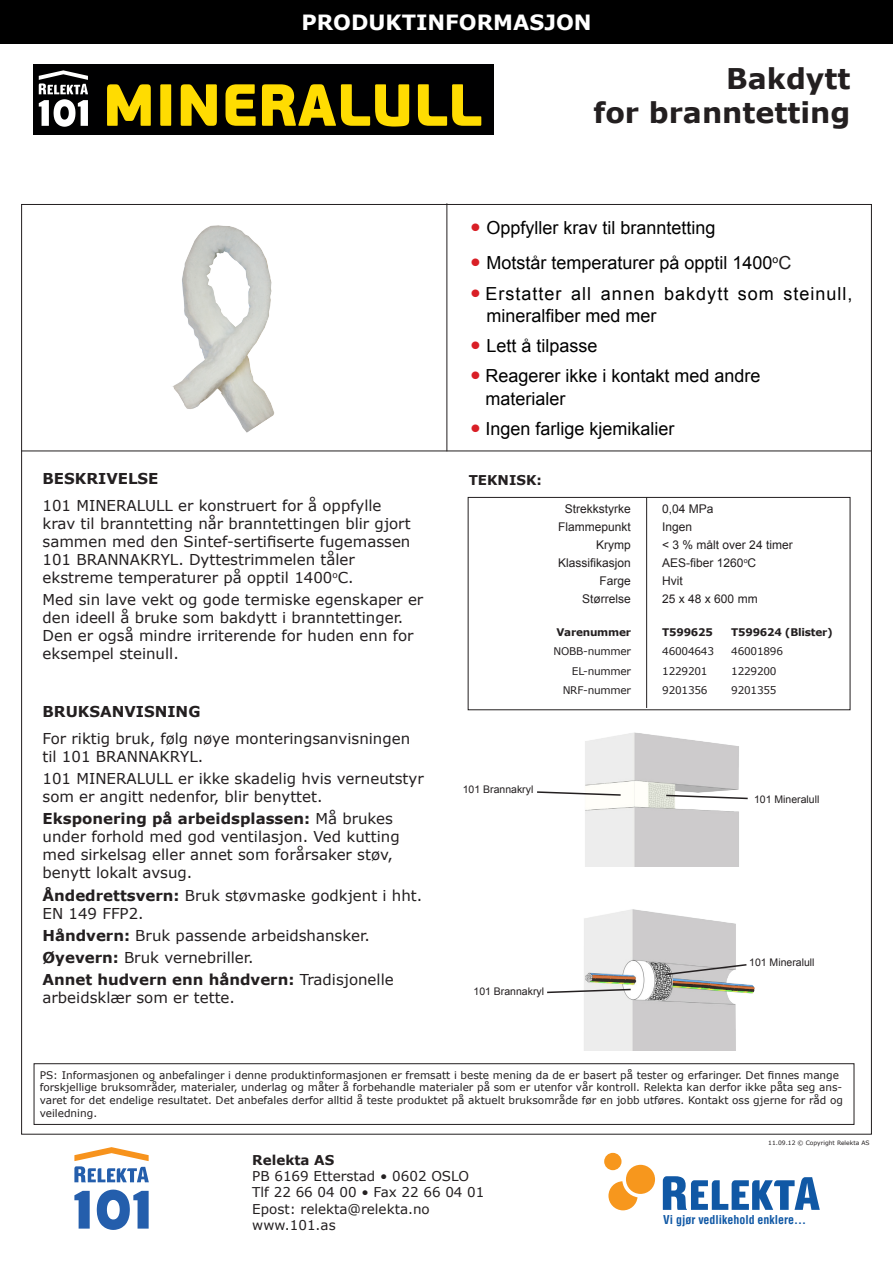
<style>
.page{position:relative;width:893px;height:1263px;background:#fff}
.page>*{position:absolute;margin:0;border:0;box-sizing:border-box;transform-origin:0 0}
.t1{font:900 59.25px "PF Beau Sans Pro";color:#ffdc01}
.Overskrift{font:700 28.5px "Verdana";color:#231f20}
.t2{font:700 21px "Verdana";color:#fff}
.Brødtekst{font:18px/22.5px "Arial";color:#000}
.Brødtekst-2{font:18px/22.5px "Arial";letter-spacing:.055em;color:#000}
.Salgsargumenter{font:18px "Arial";color:#000}
.t3{font:15px/18px "Verdana";color:#231f20}
.Salgsargumenter-2{font:700 15px "Verdana";color:#231f20}
.t4{font:13.5px/16.2px "Verdana";color:#231f20}
.Brødtekst-3{font:700 13.5px "Verdana";color:#231f20}
.Teknisk{font:12px "Arial";color:#231f20}
.t5{font:700 condensed 12px "Helvetica LT";color:#1058a5}
.Teknisk-2{font:10.5px/12.6px "Verdana";color:#231f20}
.Teknisk-3{font:10.5px "Verdana";letter-spacing:-.02em;color:#231f20}
.t6{font:10.5px "Arial";color:#231f20}
.Teknisk-4{font:700 10.5px "Verdana";letter-spacing:-.02em;color:#231f20}
.t7{font:6px "Verdana";color:#231f20}
.s1{font-weight:700}
.s2{font-family:"Verdana";font-size:21px;color:#d91f26}
.s3{color:#231f20}
</style>
<div class="page">
<svg style="left:97px;top:1189px;width:52px;height:41px"></svg>
<svg style="left:74px;top:1191px;width:16px;height:37px"></svg>
<svg style="left:74px;top:1147px;width:75px;height:35px"></svg>
<div style="left:604px;top:1153px;width:18px;height:17px;background:#f7971d;border-radius:50%"></div>
<svg style="left:608px;top:1181px;width:29px;height:29px"></svg>
<div style="left:626px;top:1165px;width:29px;height:29px;background:#f7971d;border-radius:50%"></div>
<svg style="left:663px;top:1176px;width:157px;height:34px"></svg>
<div style="left:0;top:0;width:893px;height:44px;background:#000"></div>
<div style="left:34px;top:1063px;width:820px;height:62px;border:1px solid #231f20"></div>
<hr style="left:21px;top:451px;width:851px;height:1px;background:#231f20">
<hr style="left:446px;top:203px;width:1px;height:248px;background:#231f20">
<div style="left:33px;top:64px;width:461px;height:70px;background:#000001"></div>
<svg style="left:39px;top:70px;width:49px;height:57px"></svg>
<div style="left:468px;top:497px;width:382px;height:213px;border:1px solid #231f20"></div>
<hr style="left:646px;top:497px;width:1px;height:211px;background:#231f20">
<img style="left:172px;top:225px;width:103px;height:208px">
<img style="left:563px;top:726px;width:202px;height:141px">
<img style="left:566px;top:901px;width:201px;height:149px">
<svg style="left:665px;top:794px;width:84px;height:6px"></svg>
<svg style="left:537px;top:790px;width:85px;height:6px"></svg>
<svg style="left:664px;top:963px;width:84px;height:13px"></svg>
<svg style="left:547px;top:988px;width:85px;height:6px"></svg>
<h3 class="t2" style="left:301px;top:8px;width:292px">PRODUKTINFORMASJON</h3>
<p class="t1" style="left:103px;top:67px;width:381px">MINERALULL</p>
<p class="Overskrift" style="left:726px;top:58px;width:126px">Bakdytt</p>
<p class="Overskrift" style="left:593px;top:92px;width:259px">for branntetting</p>
<p class="Salgsargumenter-2" style="left:43px;top:468px;width:117px">BESKRIVELSE</p>
<p class="t3" style="left:43px;top:496px;width:370px">101 MINERALULL er konstruert for å oppfylle krav til branntetting når branntettingen blir gjort sammen med den Sintef-sertifiserte fugemassen 101 BRANNAKRYL. Dyttestrimmelen tåler ekstreme temperaturer på opptil 1400<sup>o</sup>C.</p>
<p class="t3" style="left:43px;top:590px;width:382px">Med sin lave vekt og gode termiske egenskaper er den ideell å bruke som bakdytt i branntettinger.<br>Den er også mindre irriterende for huden enn for eksempel steinull.</p>
<p class="Salgsargumenter-2" style="left:43px;top:701px;width:159px">BRUKSANVISNING</p>
<p class="t3" style="left:43px;top:729px;width:369px">For riktig bruk, følg nøye monteringsanvisningen til 101 BRANNAKRYL.</p>
<p class="t3" style="left:43px;top:769px;width:383px">101 MINERALULL er ikke skadelig hvis verneutstyr som er angitt nedenfor, blir benyttet.</p>
<p class="t3" style="left:43px;top:810px;width:359px"><span class="s1">Eksponering på arbeidsplassen:</span> Må brukes under forhold med god ventilasjon. Ved kutting med sirkelsag eller annet som forårsaker støv, benytt lokalt avsug.</p>
<p class="t3" style="left:43px;top:886px;width:381px"><span class="s1">Åndedrettsvern:</span> Bruk støvmaske godkjent i hht.<br>EN 149 FFP2.</p>
<p class="t3" style="left:43px;top:926px;width:329px"><span class="s1">Håndvern:</span> Bruk passende arbeidshansker.</p>
<p class="t3" style="left:43px;top:948px;width:213px"><span class="s1">Øyevern:</span> Bruk vernebriller.</p>
<p class="t3" style="left:43px;top:971px;width:353px"><span class="s1">Annet hudvern enn håndvern:</span> Tradisjonelle arbeidsklær som er tette.</p>
<p class="Salgsargumenter" style="left:470px;top:216px;width:247px"><span class="s2">•</span> Oppfyller krav til branntetting</p>
<p class="Brødtekst" style="left:470px;top:252px;width:323px"><span class="s2">•</span> Motstår temperaturer på opptil 1400<sup>o</sup><span class="s3">C</span></p>
<p class="Brødtekst-2" style="left:486px;top:282px;width:368px;text-indent:-16px"><span class="s2">•</span> Erstatter all annen bakdytt som steinull, mineralfiber med mer</p>
<p class="Brødtekst" style="left:470px;top:335px;width:129px"><span class="s2">•</span> Lett å tilpasse</p>
<p class="Brødtekst" style="left:485px;top:365px;width:277px;text-indent:-16px"><span class="s2">•</span> Reagerer ikke i kontakt med andre materialer</p>
<p class="Brødtekst" style="left:470px;top:418px;width:206px"><span class="s2">•</span> Ingen farlige kjemikalier</p>
<p class="Brødtekst-3" style="left:469px;top:471px;width:75px">TEKNISK:</p>
<p class="Teknisk" style="left:565px;top:501px;width:68px">Strekkstyrke</p>
<p class="Teknisk" style="left:662px;top:501px;width:53px">0,04 MPa</p>
<p class="Teknisk" style="left:558px;top:519px;width:74px">Flammepunkt</p>
<p class="Teknisk" style="left:662px;top:519px;width:32px">Ingen</p>
<p class="Teknisk" style="left:596px;top:537px;width:36px">Krymp</p>
<p class="Teknisk" style="left:662px;top:537px;width:132px">&lt; 3 % målt over 24 timer</p>
<p class="Teknisk" style="left:558px;top:555px;width:74px">Klassifikasjon</p>
<p class="Teknisk" style="left:662px;top:555px;width:95px">AES-fiber 1260<sup>o</sup>C</p>
<p class="Teknisk" style="left:599px;top:573px;width:33px">Farge</p>
<p class="Teknisk" style="left:662px;top:573px;width:22px">Hvit</p>
<p class="Teknisk" style="left:582px;top:591px;width:50px">Størrelse</p>
<p class="Teknisk" style="left:662px;top:591px;width:97px">25 x 48 x 600 mm</p>
<p class="Teknisk-4" style="left:556px;top:625px;width:76px">Varenummer</p>
<p class="Teknisk-4" style="left:662px;top:625px;width:52px">T599625</p>
<p class="Teknisk-4" style="left:731px;top:625px;width:103px">T599624 (Blister)</p>
<p class="Teknisk-3" style="left:553px;top:644px;width:79px">NOBB-nummer</p>
<p class="Teknisk-3" style="left:662px;top:644px;width:53px">46004643</p>
<p class="Teknisk-3" style="left:731px;top:644px;width:53px">46001896</p>
<p class="Teknisk-3" style="left:572px;top:663px;width:61px">EL-nummer</p>
<p class="Teknisk-3" style="left:662px;top:663px;width:47px">1229201</p>
<p class="Teknisk-3" style="left:731px;top:663px;width:47px">1229200</p>
<p class="Teknisk-3" style="left:563px;top:683px;width:70px">NRF-nummer</p>
<p class="Teknisk-3" style="left:662px;top:683px;width:47px">9201356</p>
<p class="Teknisk-3" style="left:731px;top:683px;width:47px">9201355</p>
<p class="t6" style="left:463px;top:783px;width:72px">101 Brannakryl</p>
<p class="t6" style="left:754px;top:792px;width:67px">101 Mineralull</p>
<p class="t6" style="left:473px;top:984px;width:72px">101 Brannakryl</p>
<p class="t6" style="left:749px;top:955px;width:67px">101 Mineralull</p>
<p class="Teknisk-2" style="left:40px;top:1068px;width:805px">PS: Informasjonen og anbefalinger i denne produktinformasjonen er fremsatt i beste mening da de er basert på tester og erfaringer. Det finnes mange forskjellige bruksområder, materialer, underlag og måter å forbehandle materialer på som er utenfor vår kontroll. Relekta kan derfor ikke påta seg ans&shy;varet for det endelige resultatet. Det anbefales derfor alltid å teste produktet på aktuelt bruksområde før en jobb utføres. Kontakt oss gjerne for råd og veiledning.</p>
<p class="t7" style="left:768px;top:1138px;width:103px">11.09.12 © Copyright Relekta AS</p>
<p class="Brødtekst-3" style="left:252px;top:1150px;width:84px">Relekta AS</p>
<p class="t4" style="left:252px;top:1168px;width:234px">PB 6169 Etterstad • 0602 OSLO<br>Tlf 22 66 04 00 • Fax 22 66 04 01<br>Epost: relekta@relekta.no www.101.as</p>
<p class="t5" style="left:663px;top:1212px;width:144px">Vi gjør vedlikehold enklere...</p>
</div>
